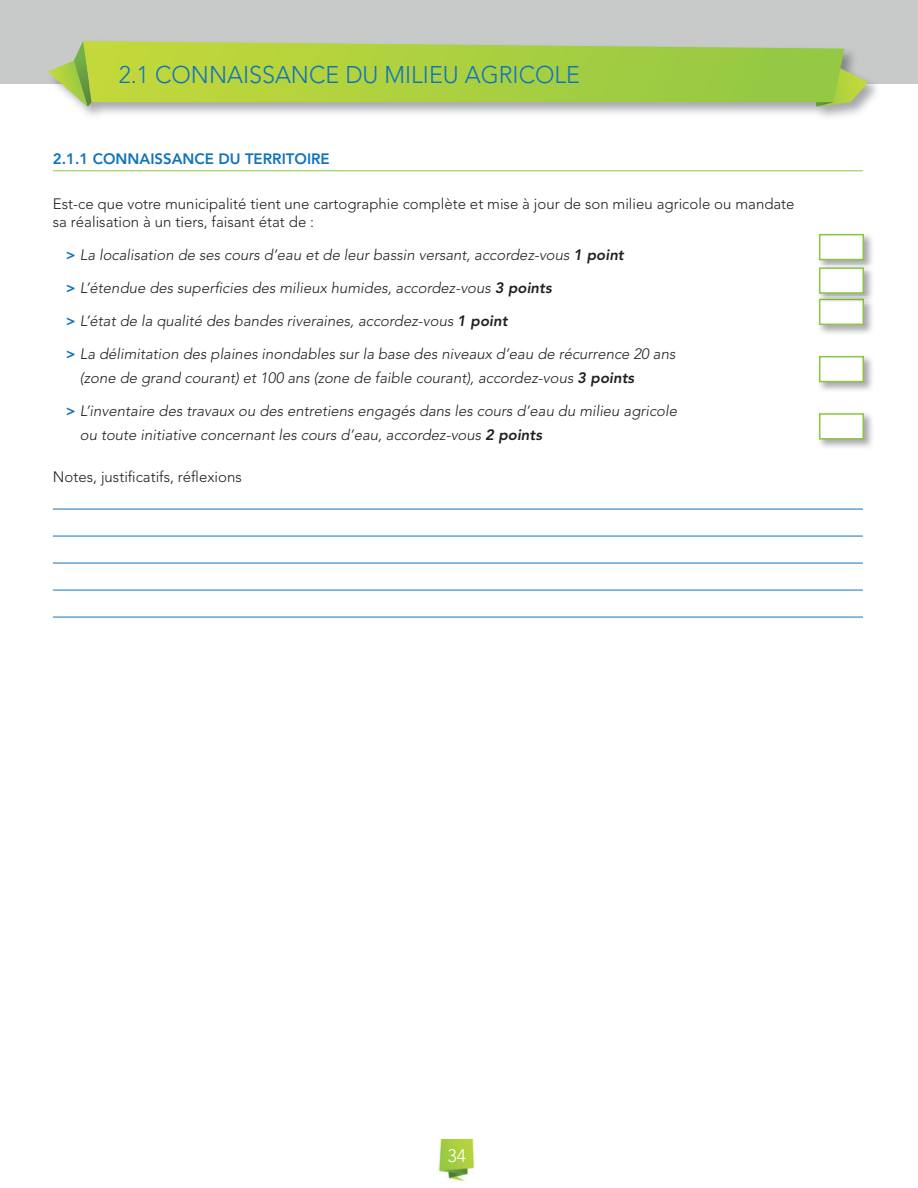
<style>
.page{position:relative;width:918px;height:1188px;background:#fff}
.page>*{position:absolute;margin:0;border:0;box-sizing:border-box;transform-origin:0 0}
.t1{font:300 24px "Avenir";color:#1074bc}
.t2{font:300 18px "Avenir";color:#fff}
.t3{font:italic 300 15px/24px "Avenir";color:#231f20}
.t4{font:300 15px/18px "Avenir";color:#231f20}
.t5{font:800 15px "Avenir";color:#1074bc}
.s1{font-weight:800;font-style:normal;color:#1074bc}
.s2{font-weight:800}
</style>
<div class="page">
<img style="left:439px;top:1139px;width:36px;height:43px">
<div style="left:0;top:0;width:918px;height:83px;background:#c8caca"></div>
<svg style="left:816px;top:63px;width:51px;height:43px"></svg>
<svg style="left:91px;top:41px;width:753px;height:61px;background:#adcf47"></svg>
<svg style="left:48px;top:41px;width:43px;height:65px"></svg>
<hr style="left:53px;top:170px;width:810px;height:1px;background:#8bc63e">
<hr style="left:53px;top:509px;width:810px;height:1px;background:#1074bc">
<hr style="left:53px;top:536px;width:810px;height:1px;background:#1074bc">
<hr style="left:53px;top:563px;width:810px;height:1px;background:#1074bc">
<hr style="left:53px;top:590px;width:810px;height:1px;background:#1074bc">
<hr style="left:53px;top:617px;width:810px;height:1px;background:#1074bc">
<img style="left:818px;top:304px;width:54px;height:30px">
<svg style="left:819px;top:304px;width:45px;height:21px"></svg>
<img style="left:818px;top:355px;width:54px;height:36px">
<div style="left:819px;top:356px;width:45px;height:26px;background:#fff;border:2px solid #8bc63e"></div>
<img style="left:818px;top:233px;width:54px;height:32px">
<div style="left:819px;top:234px;width:45px;height:26px;background:#fff;border:2px solid #8bc63e"></div>
<img style="left:818px;top:270px;width:54px;height:26px">
<img style="left:819px;top:296px;width:52px;height:8px">
<img style="left:819px;top:299px;width:45px;height:5px">
<div style="left:819px;top:267px;width:45px;height:27px;background:#fff;border:2px solid #8bc63e"></div>
<img style="left:818px;top:413px;width:54px;height:35px">
<div style="left:819px;top:413px;width:45px;height:27px;background:#fff;border:2px solid #8bc63e"></div>
<h1 class="t1" style="left:119px;top:61px;width:463px">2.1 CONNAISSANCE DU MILIEU AGRICOLE</h1>
<p class="t5" style="left:53px;top:150px;width:278px">2.1.1 CONNAISSANCE DU TERRITOIRE</p>
<p class="t4" style="left:53px;top:194px;width:743px">Est-ce que votre municipalité tient une cartographie complète et mise à jour de son milieu agricole ou mandate sa réalisation à un tiers, faisant état de :</p>
<p class="t3" style="left:66px;top:242px;width:559px"><span class="s1">&gt;</span> La localisation de ses cours d’eau et de leur bassin versant, accordez-vous <span class="s2">1 point</span></p>
<p class="t3" style="left:66px;top:275px;width:487px"><span class="s1">&gt;</span> L’étendue des superficies des milieux humides, accordez-vous <span class="s2">3 points</span></p>
<p class="t3" style="left:66px;top:308px;width:443px"><span class="s1">&gt;</span> L’état de la qualité des bandes riveraines, accordez-vous <span class="s2">1 point</span></p>
<p class="t3" style="left:80px;top:341px;width:597px;text-indent:-14px"><span class="s1">&gt;</span> La délimitation des plaines inondables sur la base des niveaux d’eau de récurrence 20 ans (zone de grand courant) et 100 ans (zone de faible courant), accordez-vous <span class="s2">3 points</span></p>
<p class="t3" style="left:80px;top:398px;width:599px;text-indent:-14px"><span class="s1">&gt;</span> L’inventaire des travaux ou des entretiens engagés dans les cours d’eau du milieu agricole ou toute initiative concernant les cours d’eau, accordez-vous <span class="s2">2 points</span></p>
<p class="t4" style="left:53px;top:467px;width:190px">Notes, justificatifs, réflexions</p>
<p class="t2" style="left:447px;top:1146px;width:20px">34</p>
</div>
